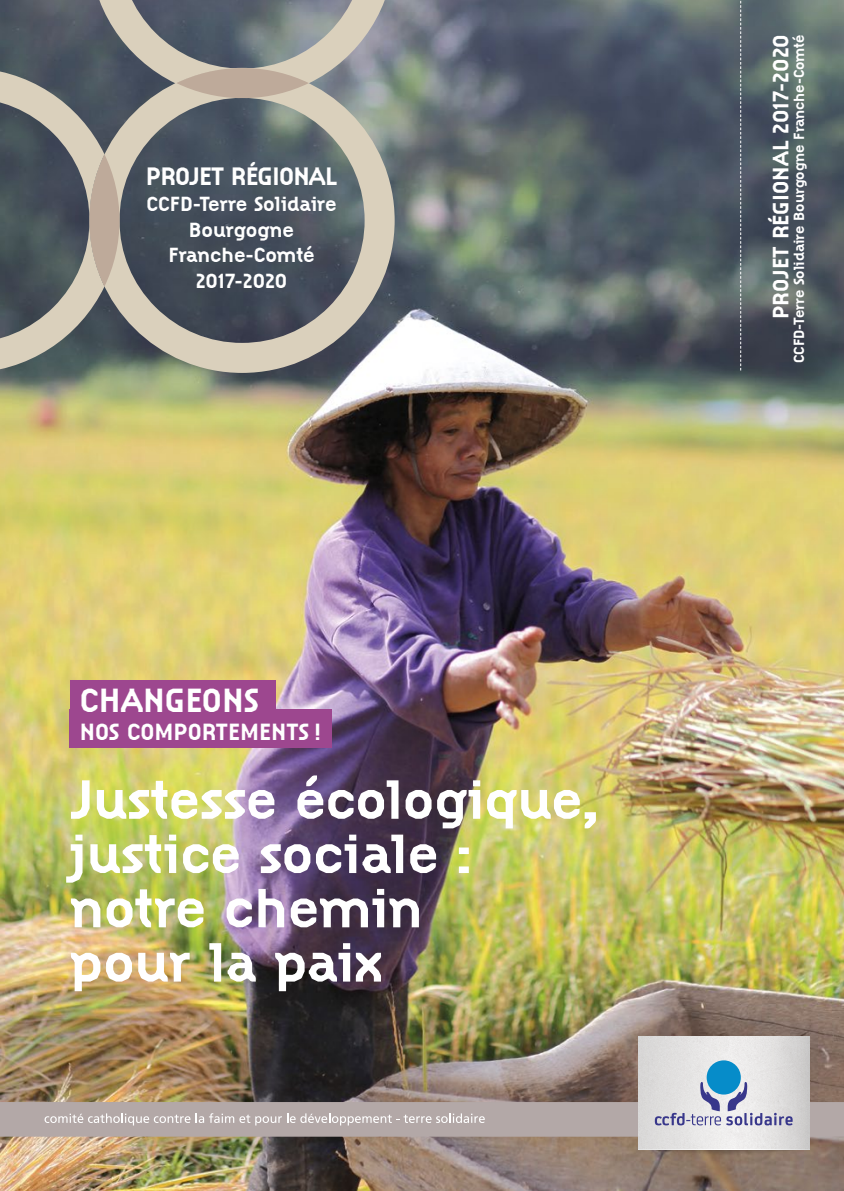
<style>
.page{position:relative;width:844px;height:1191px;background:#fff}
.page>*{position:absolute;margin:0;border:0;box-sizing:border-box;transform-origin:0 0}
.t1{font:700 57.57px/54.2px "Citizen CCFD";color:#fff}
.t2{font:700 35px "Citizen CCFD";color:#fff}
.t3{font:700 26.25px "Citizen CCFD";letter-spacing:-.03em;color:#fff}
.t4{font:700 24.5px "Citizen CCFD";color:#fff}
.t5{font:700 23.28px "Citizen CCFD";color:#fff}
.t6{font:700 21.35px/25.7px "Citizen CCFD";color:#fff;text-align:center}
.t7{font:700 15.4px "Citizen CCFD";color:#fff}
</style>
<div class="page">
<img style="left:0;top:0;width:843px;height:1191px">
<svg style="left:0;top:0;width:394px;height:373px"></svg>
<div style="left:0;top:1102px;width:843px;height:34px;background:#b3a8a7"></div>
<svg style="left:637px;top:1149px;width:172px;height:9px"></svg>
<svg style="left:637px;top:1036px;width:172px;height:113px;fill:#e1e0df"></svg>
<div style="left:706px;top:1060px;width:34px;height:34px;background:#068cc9;border-radius:50%"></div>
<svg style="left:654px;top:1080px;width:66px;height:45px"></svg>
<svg style="left:726px;top:1080px;width:66px;height:45px"></svg>
<svg style="left:45px;top:1113px;width:145px;height:12px"></svg>
<svg style="left:196px;top:1113px;width:288px;height:12px"></svg>
<div style="left:70px;top:680px;width:205px;height:38px;background:#9d478f"></div>
<div style="left:70px;top:709px;width:262px;height:39px;background:#9d478f"></div>
<svg style="left:740px;top:1px;width:1px;height:369px"></svg>
<p class="t3" style="left:146px;top:161px;width:193px">PROJET RÉGIONAL</p>
<p class="t6" style="left:146px;top:191px;width:192px">CCFD-Terre Solidaire<br>Bourgogne<br>Franche-Comté<br>2017-2020</p>
<p class="t2" style="left:80px;top:679px;width:181px">CHANGEONS</p>
<p class="t4" style="left:80px;top:716px;width:243px">NOS COMPORTEMENTS !</p>
<p class="t1" style="left:70px;top:772px;width:529px">Justesse écologique, justice sociale : notre chemin<br>pour la paix</p>
<p class="t5" style="left:766px;top:319px;width:286px;rotate:-90deg">PROJET RÉGIONAL 2017-2020</p>
<p class="t7" style="left:789px;top:363px;width:330px;rotate:-90deg">CCFD-Terre Solidaire Bourgogne Franche-Comté</p>
</div>
